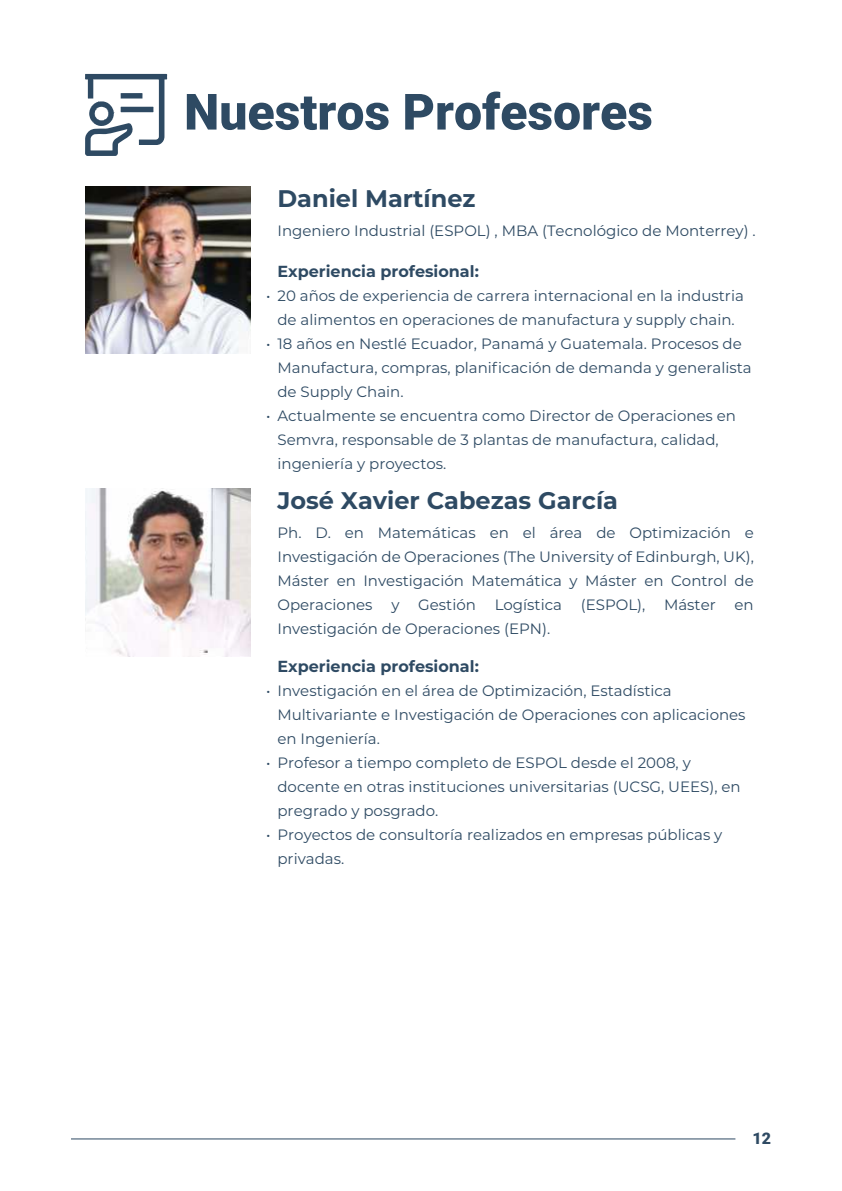
<style>
.page{position:relative;width:842px;height:1191px;background:#fff}
.page>*{position:absolute;margin:0;border:0;box-sizing:border-box;transform-origin:0 0}
.t1{font:900 50px "Roboto";color:#2e4a63}
.t2{font:700 24px "Montserrat";color:#2e4a63}
.t3{font:700 16px "Montserrat";color:#2e4a63}
.t4{font:900 16px "Roboto";color:#2e4a63}
.t5{font:15px/24px "Montserrat";color:#2f4b64}
.t6{font:15px/24px "Montserrat";color:#2e4a63;text-align:justify}
</style>
<div class="page">
<hr style="left:71px;top:1138px;width:664px;height:1px;background:#2e4a63">
<img style="left:85px;top:187px;width:165px;height:167px">
<img style="left:85px;top:489px;width:165px;height:167px">
<svg style="left:85px;top:74px;width:82px;height:82px"></svg>
<h1 class="t1" style="left:184px;top:92px;width:470px">Nuestros Profesores</h1>
<h2 class="t2" style="left:277px;top:188px;width:200px">Daniel Martínez</h2>
<p class="t6" style="left:277px;top:219px;width:480px">Ingeniero Industrial (ESPOL) , MBA (Tecnológico de Monterrey) .</p>
<p class="t3" style="left:277px;top:264px;width:203px">Experiencia profesional:</p>
<p class="t5" style="left:266px;top:284px;width:479px;text-align:center">• 20 años de experiencia de carrera internacional en la industria de alimentos en operaciones de manufactura y supply chain.</p>
<p class="t5" style="left:277px;top:332px;width:476px;text-indent:-11px">• 18 años en Nestlé Ecuador, Panamá y Guatemala. Procesos de<br>Manufactura, compras, planificación de demanda y generalista de Supply Chain.</p>
<p class="t5" style="left:277px;top:404px;width:460px;text-indent:-11px">• Actualmente se encuentra como Director de Operaciones en<br>Semvra, responsable de 3 plantas de manufactura, calidad, ingeniería y proyectos.</p>
<h2 class="t2" style="left:277px;top:490px;width:342px">José Xavier Cabezas García</h2>
<p class="t6" style="left:277px;top:521px;width:478px">Ph. D. en Matemáticas en el área de Optimización e Investigación de Operaciones (The University of Edinburgh, UK), Máster en Investigación Matemática y Máster en Control de Operaciones</p>
<p class="t6" style="left:391px;top:593px;width:10px">y</p>
<p class="t6" style="left:418px;top:593px;width:59px">Gestión</p>
<p class="t6" style="left:495px;top:593px;width:69px">Logística</p>
<p class="t6" style="left:581px;top:593px;width:66px">(ESPOL),</p>
<p class="t6" style="left:664px;top:593px;width:53px">Máster</p>
<p class="t6" style="left:734px;top:593px;width:21px">en</p>
<p class="t6" style="left:277px;top:617px;width:274px">Investigación de Operaciones (EPN).</p>
<p class="t3" style="left:277px;top:659px;width:203px">Experiencia profesional:</p>
<p class="t5" style="left:277px;top:678px;width:470px;text-indent:-11px">• Investigación en el área de Optimización, Estadística<br>Multivariante e Investigación de Operaciones con aplicaciones en Ingeniería.</p>
<p class="t5" style="left:277px;top:750px;width:465px;text-indent:-11px">• Profesor a tiempo completo de ESPOL desde el 2008, y docente en otras instituciones universitarias (UCSG, UEES), en pregrado y posgrado.</p>
<p class="t5" style="left:277px;top:822px;width:446px;text-indent:-11px">• Proyectos de consultoría realizados en empresas públicas y privadas.</p>
<p class="t4" style="left:752px;top:1131px;width:20px">12</p>
</div>
